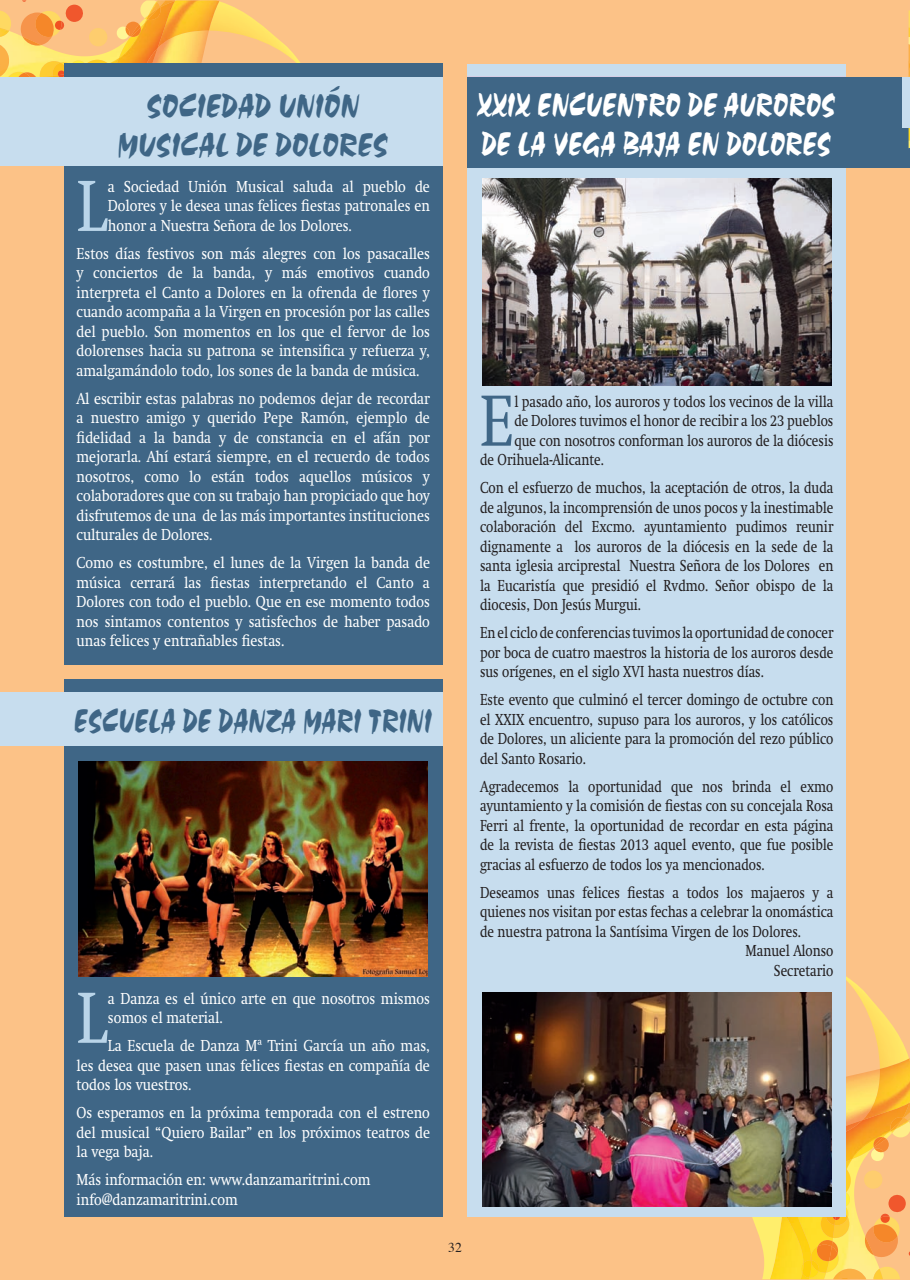
<style>
.page{position:relative;width:910px;height:1280px;background:#fff}
.page>*{position:absolute;margin:0;border:0;box-sizing:border-box;transform-origin:0 0}
.t1{font:71.4px "Swift";color:#bad5e9;scale:.87 1}
.t2{font:71.4px "Swift";color:#3f6686;scale:.82 1}
.t3{font:35.25px/38.7px "Staccato 555 BT Regular A";color:#fff;scale:.79 1}
.t4{font:35.25px/38.4px "Staccato 555 BT Regular A";color:#3f6686;text-align:center;scale:.85 1}
.t5{font:35.25px "Staccato 555 BT Regular A";color:#3f6686;scale:.77 1}
.t6{font:15.75px/19.5px "Swift";color:#fff;text-align:justify;scale:.87 1}
.t7{font:15.75px/19.5px "Swift";color:#231f20;text-align:justify;scale:.82 1}
.t8{font:13.5px "Times";color:#231f20}
</style>
<div class="page">
<div style="left:1px;top:0;width:909px;height:1279px;background:#fcc287"></div>
<img style="left:846px;top:976px;width:63px;height:82px">
<img style="left:862px;top:1058px;width:48px;height:18px">
<svg style="left:744px;top:1076px;width:166px;height:203px"></svg>
<img style="left:209px;top:1px;width:97px;height:63px">
<img style="left:201px;top:0;width:18px;height:48px">
<svg style="left:0;top:0;width:201px;height:167px"></svg>
<div style="left:64px;top:64px;width:379px;height:601px;background:#3f6686"></div>
<div style="left:64px;top:679px;width:379px;height:537px;background:#3f6686"></div>
<div style="left:0;top:77px;width:443px;height:89px;background:#c7ddee"></div>
<div style="left:0;top:692px;width:443px;height:54px;background:#c7ddee"></div>
<div style="left:467px;top:64px;width:379px;height:1152px;background:#c7ddee"></div>
<div style="left:467px;top:77px;width:443px;height:90px;background:#3f6686"></div>
<img style="left:482px;top:179px;width:349px;height:207px">
<img style="left:482px;top:992px;width:349px;height:214px">
<img style="left:79px;top:761px;width:349px;height:215px">
<img style="left:909px;top:128px;width:1px;height:12px">
<img style="left:909px;top:44px;width:1px;height:33px">
<svg style="left:909px;top:10px;width:1px;height:27px"></svg>
<div style="left:903px;top:77px;width:7px;height:51px;background:#c7ddee"></div>
<h2 class="t4" style="left:118px;top:86px;width:321px">SOCIEDAD UNIÓN<br>MUSICAL DE DOLORES</h2>
<h1 class="t1" style="left:77px;top:165px;width:38px">L</h1>
<p class="t6" style="left:108px;top:177px;width:372px">a Sociedad Unión Musical saluda al pueblo de Dolores y le desea unas felices fiestas patronales en honor a Nuestra Señora de los Dolores.</p>
<p class="t6" style="left:77px;top:244px;width:408px">Estos días festivos son más alegres con los pasacalles y conciertos de la banda, y más emotivos cuando interpreta el Canto a Dolores en la ofrenda de flores y cuando acompaña a la Virgen en procesión por las calles del pueblo. Son momentos en los que el fervor de los dolorenses hacia su patrona se intensifica y refuerza y, amalgamándolo todo, los sones de la banda de música.</p>
<p class="t6" style="left:77px;top:389px;width:408px">Al escribir estas palabras no podemos dejar de recordar a nuestro amigo y querido Pepe Ramón, ejemplo de fidelidad a la banda y de constancia en el afán por mejorarla. Ahí estará siempre, en el recuerdo de todos nosotros, como lo están todos aquellos músicos y colaboradores que con su trabajo han propiciado que hoy disfrutemos de una de las más importantes instituciones culturales de Dolores.</p>
<p class="t6" style="left:77px;top:553px;width:408px">Como es costumbre, el lunes de la Virgen la banda de música cerrará las fiestas interpretando el Canto a Dolores con todo el pueblo. Que en ese momento todos nos sintamos contentos y satisfechos de haber pasado unas felices y entrañables fiestas.</p>
<h2 class="t5" style="left:74px;top:699px;width:466px">ESCUELA DE DANZA MARI TRINI</h2>
<h1 class="t1" style="left:77px;top:977px;width:38px">L</h1>
<p class="t6" style="left:108px;top:989px;width:372px">a Danza es el único arte en que nosotros mismos somos el material.</p>
<p class="t6" style="left:77px;top:1036px;width:408px;text-indent:31px">La Escuela de Danza Mª Trini García un año mas, les desea que pasen unas felices fiestas en compañía de todos los vuestros.</p>
<p class="t6" style="left:77px;top:1103px;width:408px">Os esperamos en la próxima temporada con el estreno del musical “Quiero Bailar” en los próximos teatros de la vega baja.</p>
<p class="t6" style="left:77px;top:1170px;width:339px">Más información en: www.danzamaritrini.com info@danzamaritrini.com</p>
<h2 class="t3" style="left:477px;top:84px;width:455px">XXIX ENCUENTRO DE AUROROS<br>DE LA VEGA BAJA EN DOLORES</h2>
<h1 class="t2" style="left:480px;top:380px;width:43px">E</h1>
<p class="t7" style="left:514px;top:392px;width:391px">l pasado año, los auroros y todos los vecinos de la villa</p>
<p class="t7" style="left:514px;top:411px;width:391px">de Dolores tuvimos el honor de recibir a los 23 pueblos</p>
<p class="t7" style="left:514px;top:431px;width:391px">que con nosotros conforman los auroros de la diócesis</p>
<p class="t7" style="left:480px;top:450px;width:153px">de Orihuela-Alicante.</p>
<p class="t7" style="left:480px;top:478px;width:433px">Con el esfuerzo de muchos, la aceptación de otros, la duda de algunos, la incomprensión de unos pocos y la inestimable colaboración del Excmo. ayuntamiento pudimos reunir dignamente a los auroros de la diócesis en la sede de la santa iglesia arciprestal Nuestra Señora de los Dolores en la Eucaristía que presidió el Rvdmo. Señor obispo de la diocesis, Don Jesús Murgui.</p>
<p class="t7" style="left:480px;top:623px;width:433px">En el ciclo de conferencias tuvimos la oportunidad de conocer por boca de cuatro maestros la historia de los auroros desde sus orígenes, en el siglo XVI hasta nuestros días.</p>
<p class="t7" style="left:480px;top:690px;width:432px">Este evento que culminó el tercer domingo de octubre con el XXIX encuentro, supuso para los auroros, y los católicos de Dolores, un aliciente para la promoción del rezo público del Santo Rosario.</p>
<p class="t7" style="left:480px;top:777px;width:432px">Agradecemos la oportunidad que nos brinda el exmo ayuntamiento y la comisión de fiestas con su concejala Rosa Ferri al frente, la oportunidad de recordar en esta página de la revista de fiestas 2013 aquel evento, que fue posible gracias al esfuerzo de todos los ya mencionados.</p>
<p class="t7" style="left:480px;top:883px;width:432px">Deseamos unas felices fiestas a todos los majaeros y a</p>
<p class="t7" style="left:480px;top:902px;width:432px">quienes nos visitan por estas fechas a celebrar la onomástica</p>
<p class="t7" style="left:480px;top:922px;width:393px">de nuestra patrona la Santísima Virgen de los Dolores.</p>
<p class="t7" style="left:745px;top:941px;width:109px">Manuel Alonso</p>
<p class="t7" style="left:774px;top:961px;width:74px">Secretario</p>
<p class="t8" style="left:448px;top:1235px;width:15px">32</p>
</div>
